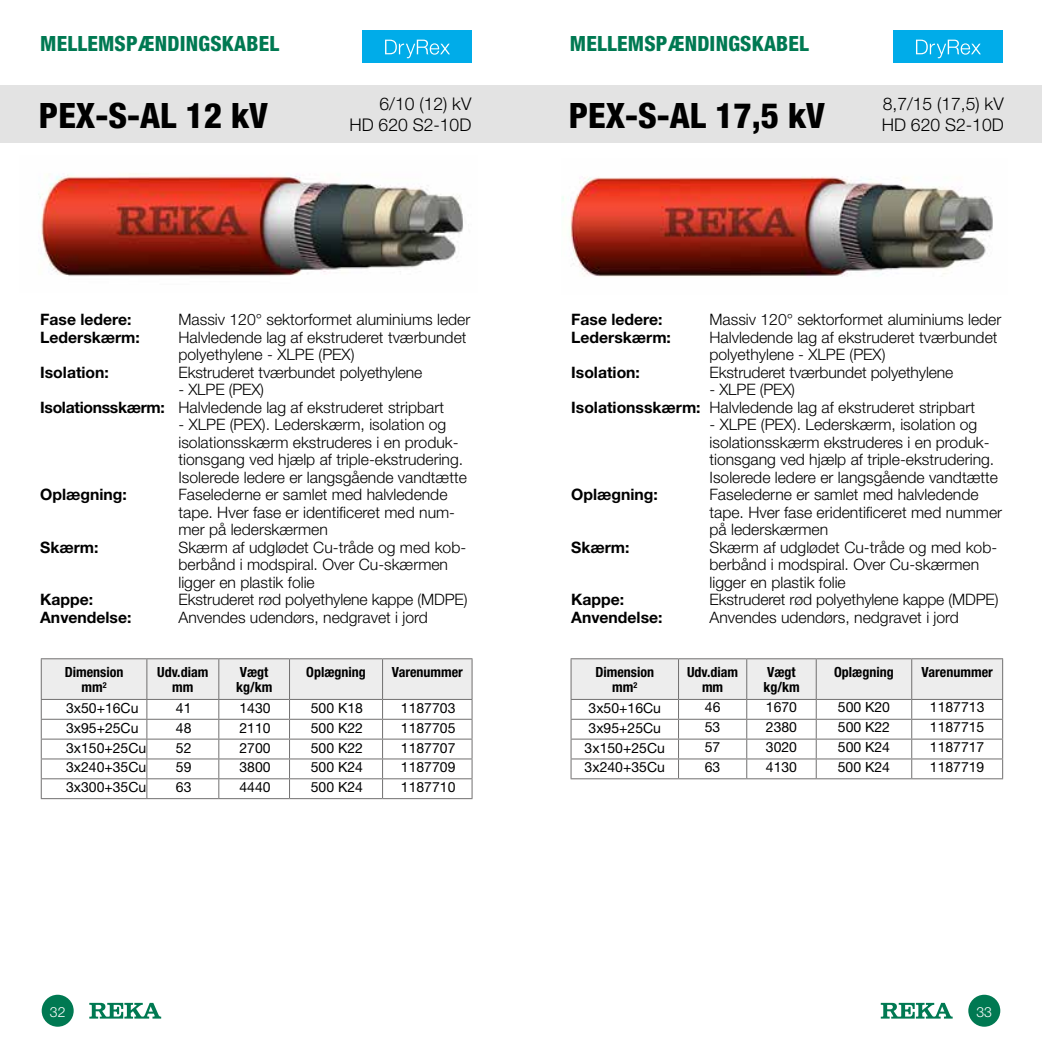
<style>
.page{position:relative;width:1042px;height:1042px;background:#fff}
.page>*{position:absolute;margin:0;border:0;box-sizing:border-box;transform-origin:0 0}
.t1{font:800 condensed 35px "Helvetica Neue";color:#000}
.t2{font:800 condensed 21px "Helvetica Neue";letter-spacing:.01em;color:#007952}
.t3{font:300 17.5px/21px "Helvetica Neue";color:#000;text-align:right}
.t4{font:300 15.75px/17.5px "Helvetica Neue";color:#000}
.t5{font:700 15.75px "Helvetica Neue";color:#000}
.t6{font:14px "Helvetica Neue";color:#000}
.t7{font:700 condensed 14px/15.8px "Helvetica Neue";color:#000;text-align:center}
.t8{font:300 14px "Helvetica Neue";color:#fff}
.s1{font-weight:700}
</style>
<div class="page">
<div style="left:968px;top:994px;width:32px;height:32px;background:#007952;border-radius:50%"></div>
<div style="left:42px;top:994px;width:32px;height:32px;background:#007952;border-radius:50%"></div>
<svg style="left:89px;top:1003px;width:72px;height:15px"></svg>
<svg style="left:881px;top:1003px;width:71px;height:15px"></svg>
<div style="left:0;top:85px;width:521px;height:58px;background:#e3e3e3"></div>
<div style="left:521px;top:85px;width:521px;height:58px;background:#e3e3e3"></div>
<img style="left:38px;top:173px;width:425px;height:103px">
<hr style="left:41px;top:658px;width:106px;height:1px;background:#706f6f">
<hr style="left:147px;top:658px;width:72px;height:1px;background:#706f6f">
<hr style="left:219px;top:658px;width:70px;height:1px;background:#706f6f">
<hr style="left:289px;top:658px;width:93px;height:1px;background:#706f6f">
<hr style="left:382px;top:658px;width:90px;height:1px;background:#706f6f">
<svg style="left:41px;top:659px;width:432px;height:139px"></svg>
<hr style="left:41px;top:798px;width:106px;height:1px;background:#706f6f">
<hr style="left:147px;top:798px;width:72px;height:1px;background:#706f6f">
<hr style="left:219px;top:798px;width:70px;height:1px;background:#706f6f">
<hr style="left:289px;top:798px;width:93px;height:1px;background:#706f6f">
<hr style="left:382px;top:798px;width:90px;height:1px;background:#706f6f">
<div style="left:362px;top:30px;width:109px;height:33px;background:#00ace9"></div>
<svg style="left:385px;top:40px;width:65px;height:18px"></svg>
<div style="left:893px;top:30px;width:109px;height:33px;background:#00ace9"></div>
<svg style="left:916px;top:40px;width:65px;height:18px"></svg>
<img style="left:562px;top:176px;width:431px;height:101px">
<hr style="left:570px;top:658px;width:108px;height:1px;background:#706f6f">
<hr style="left:678px;top:658px;width:69px;height:1px;background:#706f6f">
<hr style="left:747px;top:658px;width:69px;height:1px;background:#706f6f">
<hr style="left:816px;top:658px;width:96px;height:1px;background:#706f6f">
<hr style="left:912px;top:658px;width:91px;height:1px;background:#706f6f">
<svg style="left:570px;top:659px;width:433px;height:119px"></svg>
<hr style="left:570px;top:778px;width:108px;height:1px;background:#706f6f">
<hr style="left:678px;top:778px;width:69px;height:1px;background:#706f6f">
<hr style="left:747px;top:778px;width:69px;height:1px;background:#706f6f">
<hr style="left:816px;top:778px;width:96px;height:1px;background:#706f6f">
<hr style="left:912px;top:778px;width:91px;height:1px;background:#706f6f">
<h2 class="t2" style="left:40px;top:31px;width:240px">MELLEMSPÆNDINGSKABEL</h2>
<h1 class="t1" style="left:39px;top:94px;width:230px">PEX-S-AL 12 kV</h1>
<p class="t3" style="left:349px;top:93px;width:123px">6/10 (12) kV<br>HD 620 S2-10D</p>
<p class="t5" style="left:40px;top:310px;width:93px">Fase ledere:</p>
<p class="t4" style="left:178px;top:310px;width:293px">Massiv 120° sektorformet aluminiums leder</p>
<p class="t5" style="left:40px;top:327px;width:101px">Lederskærm:</p>
<p class="t4" style="left:178px;top:328px;width:289px">Halvledende lag af ekstruderet tværbundet polyethylene - XLPE (PEX)</p>
<p class="t5" style="left:40px;top:362px;width:70px">Isolation:</p>
<p class="t4" style="left:178px;top:363px;width:245px">Ekstruderet tværbundet polyethylene</p>
<p class="t4" style="left:40px;top:380px;width:405px;text-indent:138px">- XLPE (PEX)<br><span class="s1">Isolationsskærm:</span> Halvledende lag af ekstruderet stripbart</p>
<p class="t4" style="left:178px;top:415px;width:290px">- XLPE (PEX). Lederskærm, isolation og isolationsskærm ekstruderes i en produk&shy;tionsgang ved hjælp af triple-ekstrudering.<br>Isolerede ledere er langsgående vandtætte</p>
<p class="t5" style="left:40px;top:485px;width:88px">Oplægning:</p>
<p class="t4" style="left:178px;top:485px;width:278px">Faselederne er samlet med halvledende tape. Hver fase er identificeret med num&shy;mer på lederskærmen</p>
<p class="t5" style="left:40px;top:537px;width:60px">Skærm:</p>
<p class="t4" style="left:178px;top:538px;width:289px">Skærm af udglødet Cu-tråde og med kob&shy;berbånd i modspiral. Over Cu-skærmen ligger en plastik folie</p>
<p class="t5" style="left:40px;top:590px;width:55px">Kappe:</p>
<p class="t4" style="left:178px;top:590px;width:290px">Ekstruderet rød polyethylene kappe (MDPE)</p>
<p class="t5" style="left:40px;top:607px;width:93px">Anvendelse:</p>
<p class="t4" style="left:178px;top:608px;width:251px">Anvendes udendørs, nedgravet i jord</p>
<p class="t7" style="left:65px;top:663px;width:60px">Dimension mm<sup>2</sup></p>
<p class="t7" style="left:157px;top:663px;width:53px">Udv.diam mm</p>
<p class="t7" style="left:236px;top:663px;width:38px;text-align:left">Vægt kg/km</p>
<p class="t7" style="left:306px;top:663px;width:61px">Oplægning</p>
<p class="t7" style="left:392px;top:663px;width:73px">Varenummer</p>
<p class="t6" style="left:66px;top:699px;width:74px">3x50+16Cu</p>
<p class="t6" style="left:176px;top:699px;width:17px">41</p>
<p class="t6" style="left:239px;top:699px;width:33px">1430</p>
<p class="t6" style="left:311px;top:699px;width:54px">500 K18</p>
<p class="t6" style="left:401px;top:699px;width:56px">1187703</p>
<p class="t6" style="left:66px;top:719px;width:74px">3x95+25Cu</p>
<p class="t6" style="left:176px;top:719px;width:17px">48</p>
<p class="t6" style="left:239px;top:719px;width:33px">2110</p>
<p class="t6" style="left:311px;top:719px;width:54px">500 K22</p>
<p class="t6" style="left:401px;top:719px;width:56px">1187705</p>
<p class="t6" style="left:66px;top:739px;width:82px">3x150+25Cu</p>
<p class="t6" style="left:176px;top:739px;width:17px">52</p>
<p class="t6" style="left:239px;top:739px;width:33px">2700</p>
<p class="t6" style="left:311px;top:739px;width:54px">500 K22</p>
<p class="t6" style="left:401px;top:739px;width:56px">1187707</p>
<p class="t6" style="left:66px;top:759px;width:82px">3x240+35Cu</p>
<p class="t6" style="left:176px;top:759px;width:17px">59</p>
<p class="t6" style="left:239px;top:759px;width:33px">3800</p>
<p class="t6" style="left:311px;top:759px;width:54px">500 K24</p>
<p class="t6" style="left:401px;top:759px;width:56px">1187709</p>
<p class="t6" style="left:66px;top:779px;width:82px">3x300+35Cu</p>
<p class="t6" style="left:176px;top:779px;width:17px">63</p>
<p class="t6" style="left:239px;top:779px;width:33px">4440</p>
<p class="t6" style="left:311px;top:779px;width:54px">500 K24</p>
<p class="t6" style="left:401px;top:779px;width:56px">1187710</p>
<h2 class="t2" style="left:570px;top:31px;width:240px">MELLEMSPÆNDINGSKABEL</h2>
<h1 class="t1" style="left:569px;top:94px;width:258px">PEX-S-AL 17,5 kV</h1>
<p class="t3" style="left:882px;top:93px;width:123px;text-align:left">8,7/15 (17,5) kV<br>HD 620 S2-10D</p>
<p class="t5" style="left:571px;top:310px;width:93px">Fase ledere:</p>
<p class="t4" style="left:709px;top:310px;width:293px">Massiv 120° sektorformet aluminiums leder</p>
<p class="t5" style="left:571px;top:327px;width:101px">Lederskærm:</p>
<p class="t4" style="left:709px;top:328px;width:289px">Halvledende lag af ekstruderet tværbundet polyethylene - XLPE (PEX)</p>
<p class="t5" style="left:571px;top:362px;width:70px">Isolation:</p>
<p class="t4" style="left:709px;top:363px;width:245px">Ekstruderet tværbundet polyethylene</p>
<p class="t4" style="left:571px;top:380px;width:405px;text-indent:138px">- XLPE (PEX)<br><span class="s1">Isolationsskærm:</span> Halvledende lag af ekstruderet stripbart</p>
<p class="t4" style="left:709px;top:415px;width:290px">- XLPE (PEX). Lederskærm, isolation og isolationsskærm ekstruderes i en produk&shy;tionsgang ved hjælp af triple-ekstrudering.<br>Isolerede ledere er langsgående vandtætte</p>
<p class="t5" style="left:571px;top:485px;width:88px">Oplægning:</p>
<p class="t4" style="left:709px;top:485px;width:294px">Faselederne er samlet med halvledende tape. Hver fase eridentificeret med nummer på lederskærmen</p>
<p class="t5" style="left:571px;top:537px;width:60px">Skærm:</p>
<p class="t4" style="left:709px;top:538px;width:289px">Skærm af udglødet Cu-tråde og med kob&shy;berbånd i modspiral. Over Cu-skærmen ligger en plastik folie</p>
<p class="t5" style="left:571px;top:590px;width:55px">Kappe:</p>
<p class="t4" style="left:709px;top:590px;width:290px">Ekstruderet rød polyethylene kappe (MDPE)</p>
<p class="t5" style="left:571px;top:607px;width:93px">Anvendelse:</p>
<p class="t4" style="left:709px;top:608px;width:251px">Anvendes udendørs, nedgravet i jord</p>
<p class="t7" style="left:595px;top:663px;width:60px">Dimension mm<sup>2</sup></p>
<p class="t7" style="left:687px;top:663px;width:53px">Udv.diam mm</p>
<p class="t7" style="left:763px;top:663px;width:38px;text-align:left">Vægt kg/km</p>
<p class="t7" style="left:834px;top:663px;width:61px">Oplægning</p>
<p class="t7" style="left:921px;top:663px;width:73px">Varenummer</p>
<p class="t6" style="left:588px;top:699px;width:74px">3x50+16Cu</p>
<p class="t6" style="left:705px;top:699px;width:17px">46</p>
<p class="t6" style="left:766px;top:699px;width:33px">1670</p>
<p class="t6" style="left:838px;top:699px;width:54px">500 K20</p>
<p class="t6" style="left:930px;top:699px;width:56px">1187713</p>
<p class="t6" style="left:588px;top:719px;width:74px">3x95+25Cu</p>
<p class="t6" style="left:705px;top:719px;width:17px">53</p>
<p class="t6" style="left:766px;top:719px;width:33px">2380</p>
<p class="t6" style="left:838px;top:719px;width:54px">500 K22</p>
<p class="t6" style="left:930px;top:719px;width:56px">1187715</p>
<p class="t6" style="left:584px;top:739px;width:82px">3x150+25Cu</p>
<p class="t6" style="left:705px;top:739px;width:17px">57</p>
<p class="t6" style="left:766px;top:739px;width:33px">3020</p>
<p class="t6" style="left:838px;top:739px;width:54px">500 K24</p>
<p class="t6" style="left:930px;top:739px;width:56px">1187717</p>
<p class="t6" style="left:584px;top:759px;width:82px">3x240+35Cu</p>
<p class="t6" style="left:705px;top:758px;width:17px">63</p>
<p class="t6" style="left:766px;top:758px;width:33px">4130</p>
<p class="t6" style="left:838px;top:758px;width:54px">500 K24</p>
<p class="t6" style="left:930px;top:758px;width:56px">1187719</p>
<p class="t8" style="left:50px;top:1003px;width:17px">32</p>
<p class="t8" style="left:976px;top:1003px;width:17px">33</p>
</div>
